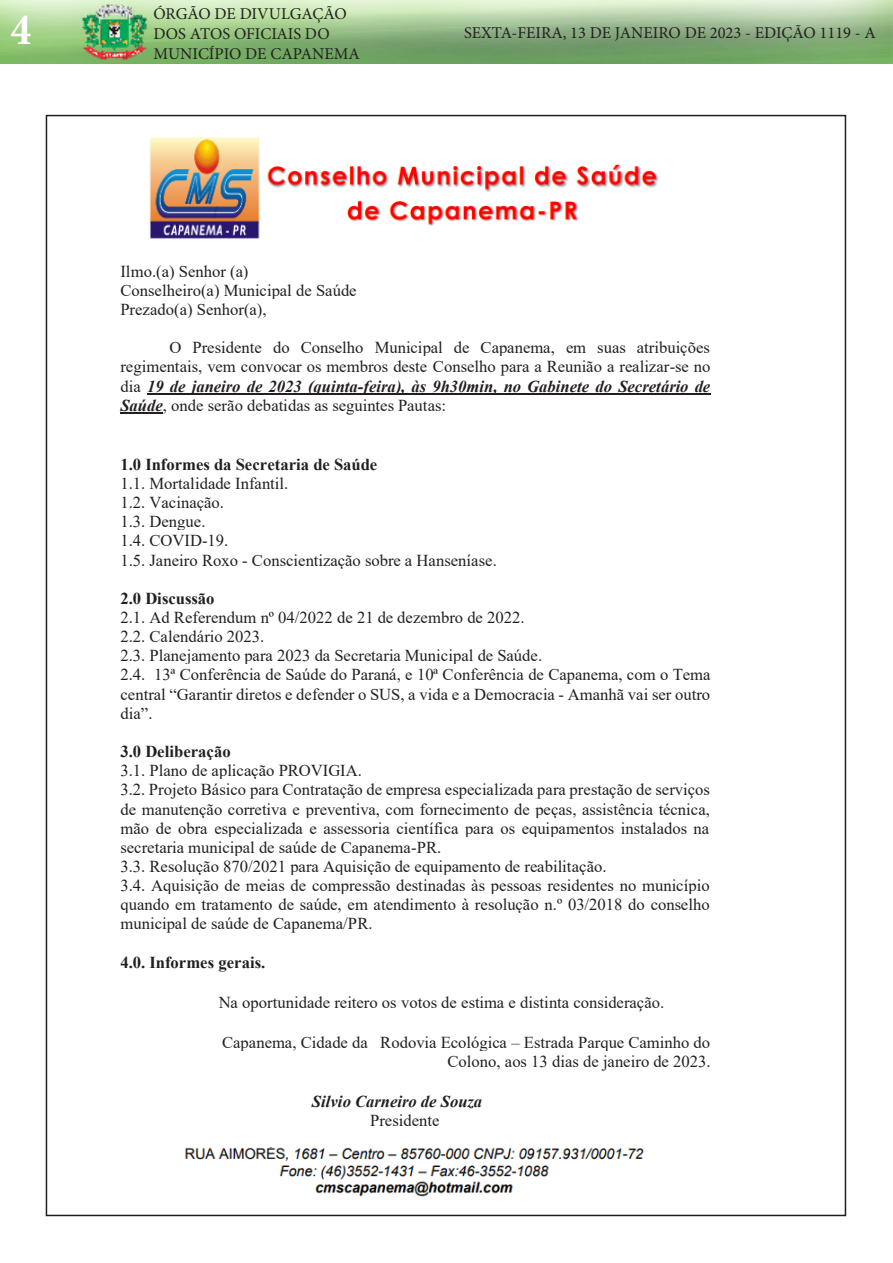
<style>
.page{position:relative;width:893px;height:1263px;background:#fff}
.page>*{position:absolute;margin:0;border:0;box-sizing:border-box;transform-origin:0 0}
.t1{font:700 condensed 45px "Minion Pro";color:#fff}
.t2{font:16.65px/19.2px "Times New Roman";color:#231f20}
.t3{font:italic 700 16.65px/19.2px "Times New Roman";color:#231f20}
.t4{font:700 16.65px "Times New Roman";color:#231f20}
.t5{font:16.5px/19.8px "Minion Pro";color:#231f20}
.s1{font-weight:700;font-style:italic}
.s2{font-weight:700}
.s3{font-weight:400;font-style:normal}
</style>
<div class="page">
<img style="left:0;top:0;width:893px;height:64px">
<img style="left:149px;top:137px;width:510px;height:102px">
<img style="left:184px;top:1147px;width:460px;height:50px">
<hr style="left:147px;top:393px;width:563px;height:2px;background:#231f20">
<hr style="left:120px;top:413px;width:43px;height:1px;background:#231f20">
<h1 class="t1" style="left:11px;top:-1px;width:22px">4</h1>
<p class="t5" style="left:153px;top:4px;width:208px">ÓRGÃO DE DIVULGAÇÃO<br>DOS ATOS OFICIAIS DO<br>MUNICÍPIO DE CAPANEMA</p>
<p class="t5" style="left:464px;top:23px;width:413px">SEXTA-FEIRA, 13 DE JANEIRO DE 2023 - EDIÇÃO 1119 - A</p>
<p class="t2" style="left:120px;top:261px;width:238px">Ilmo.(a) Senhor (a)<br>Conselheiro(a) Municipal de Saúde<br>Prezado(a) Senhor(a),</p>
<p class="t2" style="left:120px;top:337px;width:591px;text-align:justify;text-indent:49px">O Presidente do Conselho Municipal de Capanema, em suas atribuições regimentais, vem convocar os membros deste Conselho para a Reunião a realizar-se no dia <span class="s1">19 de janeiro de 2023 (quinta-feira), às 9h30min, no Gabinete do Secretário de Saúde</span>, onde serão debatidas as seguintes Pautas:</p>
<p class="t2" style="left:120px;top:454px;width:378px"><span class="s2">1.0 Informes da Secretaria de Saúde<br></span>1.1. Mortalidade Infantil.<br>1.2. Vacinação.<br>1.3. Dengue.<br>1.4. COVID-19.<br>1.5. Janeiro Roxo - Conscientização sobre a Hanseníase.</p>
<p class="t2" style="left:120px;top:588px;width:592px"><span class="s2">2.0 Discussão<br></span>2.1. Ad Referendum nº 04/2022 de 21 de dezembro de 2022.<br>2.2. Calendário 2023.<br>2.3. Planejamento para 2023 da Secretaria Municipal de Saúde.<br>2.4. 13ª Conferência de Saúde do Paraná, e 10ª Conferência de Capanema, com o Tema central “Garantir diretos e defender o SUS, a vida e a Democracia - Amanhã vai ser outro dia”.</p>
<p class="t2" style="left:120px;top:741px;width:591px"><span class="s2">3.0 Deliberação<br></span>3.1. Plano de aplicação PROVIGIA.<br>3.2. Projeto Básico para Contratação de empresa especializada para prestação de serviços de manutenção corretiva e preventiva, com fornecimento de peças, assistência técnica, mão de obra especializada e assessoria científica para os equipamentos instalados na secretaria municipal de saúde de Capanema-PR.<br>3.3. Resolução 870/2021 para Aquisição de equipamento de reabilitação.<br>3.4. Aquisição de meias de compressão destinadas às pessoas residentes no município quando em tratamento de saúde, em atendimento à resolução n.º 03/2018 do conselho municipal de saúde de Capanema/PR.</p>
<p class="t4" style="left:120px;top:950px;width:146px">4.0. Informes gerais.</p>
<p class="t2" style="left:219px;top:992px;width:447px">Na oportunidade reitero os votos de estima e distinta consideração.</p>
<p class="t2" style="left:222px;top:1032px;width:490px;text-align:right">Capanema, Cidade da Rodovia Ecológica – Estrada Parque Caminho do<br>Colono, aos 13 dias de janeiro de 2023.</p>
<p class="t3" style="left:370px;top:1091px;width:113px;text-indent:-58px">Silvio Carneiro de Souza<br><span class="s3">Presidente</span></p>
</div>
